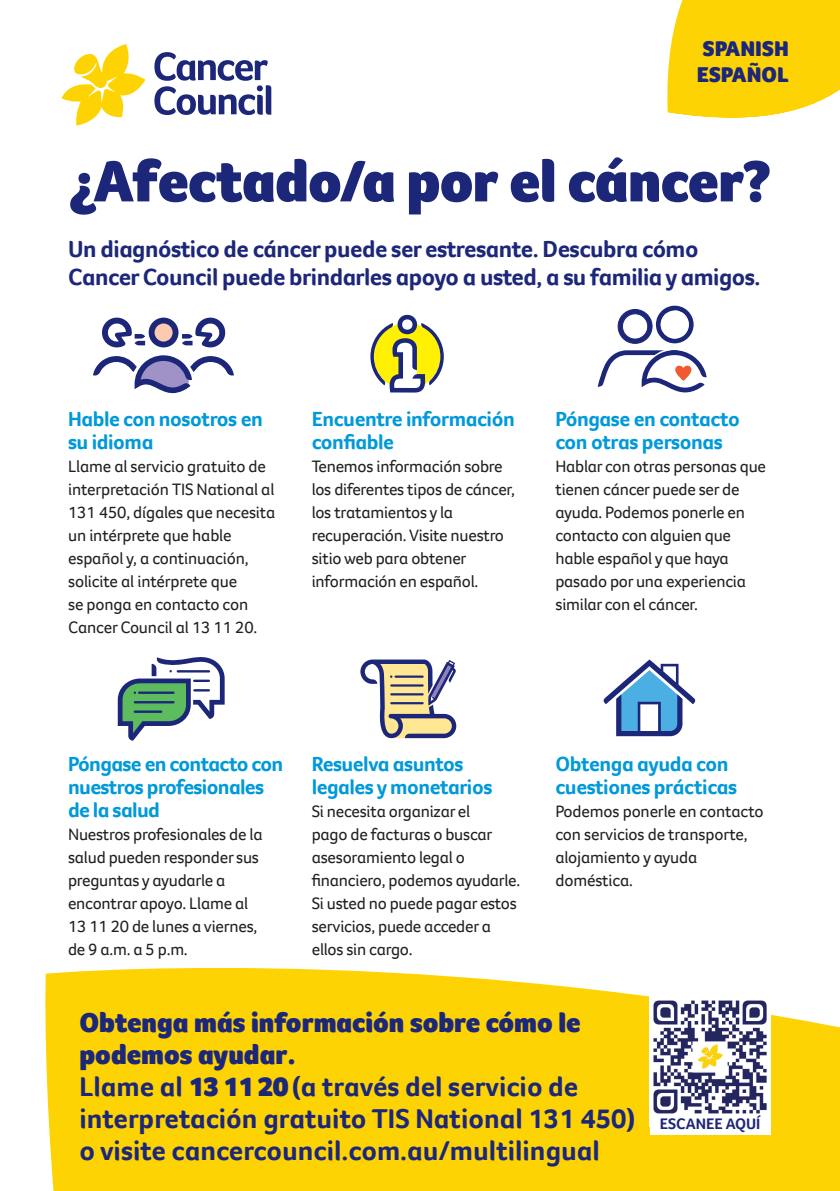
<style>
.page{position:relative;width:840px;height:1191px;background:#fff}
.page>*{position:absolute;margin:0;border:0;box-sizing:border-box;transform-origin:0 0}
.t1{font:900 60px "Foco CC";letter-spacing:-.01em;color:#1d2779}
.Call_to_action_L2{font:700 28px/32px "Foco CC";color:#1d2779}
.Call_to_action_black{font:900 28px/32px "Foco CC";color:#1d2779}
.intro{font:700 24px/28.8px "Foco CC";letter-spacing:-.02em;color:#1d2779}
.t2{font:900 22px "Foco CC";color:#1d2779}
.Sub_head{font:700 21px/23px "Foco CC";letter-spacing:-.02em;color:#0099da}
.body_copy{font:17px/23px "Foco CC";letter-spacing:-.015em;color:#231f20}
.t3{font:700 15.6px "Foco CC";color:#1d2779}
.s1{font-weight:900}
</style>
<div class="page">
<svg style="left:45px;top:967px;width:794px;height:224px;background:#fed618"></svg>
<svg style="left:61px;top:44px;width:84px;height:82px"></svg>
<svg style="left:154px;top:52px;width:117px;height:63px"></svg>
<div style="left:649px;top:996px;width:121px;height:139px;background:#fff"></div>
<img style="left:653px;top:1000px;width:114px;height:114px">
<svg style="left:667px;top:0;width:172px;height:118px;background:#fed616"></svg>
<svg style="left:370px;top:315px;width:73px;height:77px"></svg>
<svg style="left:118px;top:657px;width:106px;height:83px"></svg>
<svg style="left:360px;top:659px;width:96px;height:79px"></svg>
<svg style="left:93px;top:355px;width:141px;height:38px"></svg>
<svg style="left:102px;top:317px;width:124px;height:31px"></svg>
<svg style="left:603px;top:659px;width:93px;height:77px"></svg>
<svg style="left:597px;top:306px;width:109px;height:86px"></svg>
<p class="t2" style="left:702px;top:34px;width:87px">SPANISH</p>
<p class="t2" style="left:696px;top:60px;width:93px">ESPAÑOL</p>
<p class="t1" style="left:68px;top:141px;width:704px">¿Afectado/a por el cáncer?</p>
<p class="intro" style="left:68px;top:234px;width:693px">Un diagnóstico de cáncer puede ser estresante. Descubra cómo<br>Cancer Council puede brindarles apoyo a usted, a su familia y amigos.</p>
<p class="Sub_head" style="left:68px;top:407px;width:196px">Hable con nosotros en su idioma</p>
<p class="body_copy" style="left:68px;top:455px;width:209px">Llame al servicio gratuito de interpretación TIS National al<br>131 450, dígales que necesita un intérprete que hable español y, a continuación, solicite al intérprete que<br>se ponga en contacto con<br>Cancer Council al 13 11 20.</p>
<p class="Sub_head" style="left:311px;top:407px;width:204px">Encuentre información confiable</p>
<p class="body_copy" style="left:311px;top:455px;width:204px">Tenemos información sobre los diferentes tipos de cáncer, los tratamientos y la recuperación. Visite nuestro sitio web para obtener información en español.</p>
<p class="Sub_head" style="left:555px;top:407px;width:186px">Póngase en contacto con otras personas</p>
<p class="body_copy" style="left:555px;top:455px;width:212px">Hablar con otras personas que tienen cáncer puede ser de ayuda. Podemos ponerle en contacto con alguien que hable español y que haya pasado por una experiencia similar con el cáncer.</p>
<p class="Sub_head" style="left:68px;top:752px;width:217px">Póngase en contacto con nuestros profesionales de la salud</p>
<p class="body_copy" style="left:68px;top:823px;width:196px">Nuestros profesionales de la salud pueden responder sus preguntas y ayudarle a encontrar apoyo. Llame al<br>13 11 20 de lunes a viernes, de 9 a.m. a 5 p.m.</p>
<p class="Sub_head" style="left:311px;top:752px;width:182px">Resuelva asuntos legales y monetarios</p>
<p class="body_copy" style="left:311px;top:800px;width:210px">Si necesita organizar el<br>pago de facturas o buscar asesoramiento legal o financiero, podemos ayudarle.<br>Si usted no puede pagar estos servicios, puede acceder a ellos sin cargo.</p>
<p class="Sub_head" style="left:555px;top:752px;width:183px">Obtenga ayuda con cuestiones prácticas</p>
<p class="body_copy" style="left:555px;top:800px;width:210px">Podemos ponerle en contacto con servicios de transporte, alojamiento y ayuda doméstica.</p>
<p class="Call_to_action_black" style="left:79px;top:1006px;width:502px">Obtenga más información sobre cómo le podemos ayudar.</p>
<p class="Call_to_action_L2" style="left:79px;top:1070px;width:557px">Llame al <span class="s1">13 11 20</span> (a través del servicio de interpretación gratuito TIS National 131 450) o visite cancercouncil.com.au/multilingual</p>
<p class="t3" style="left:659px;top:1113px;width:102px">ESCANEE AQUÍ</p>
</div>
